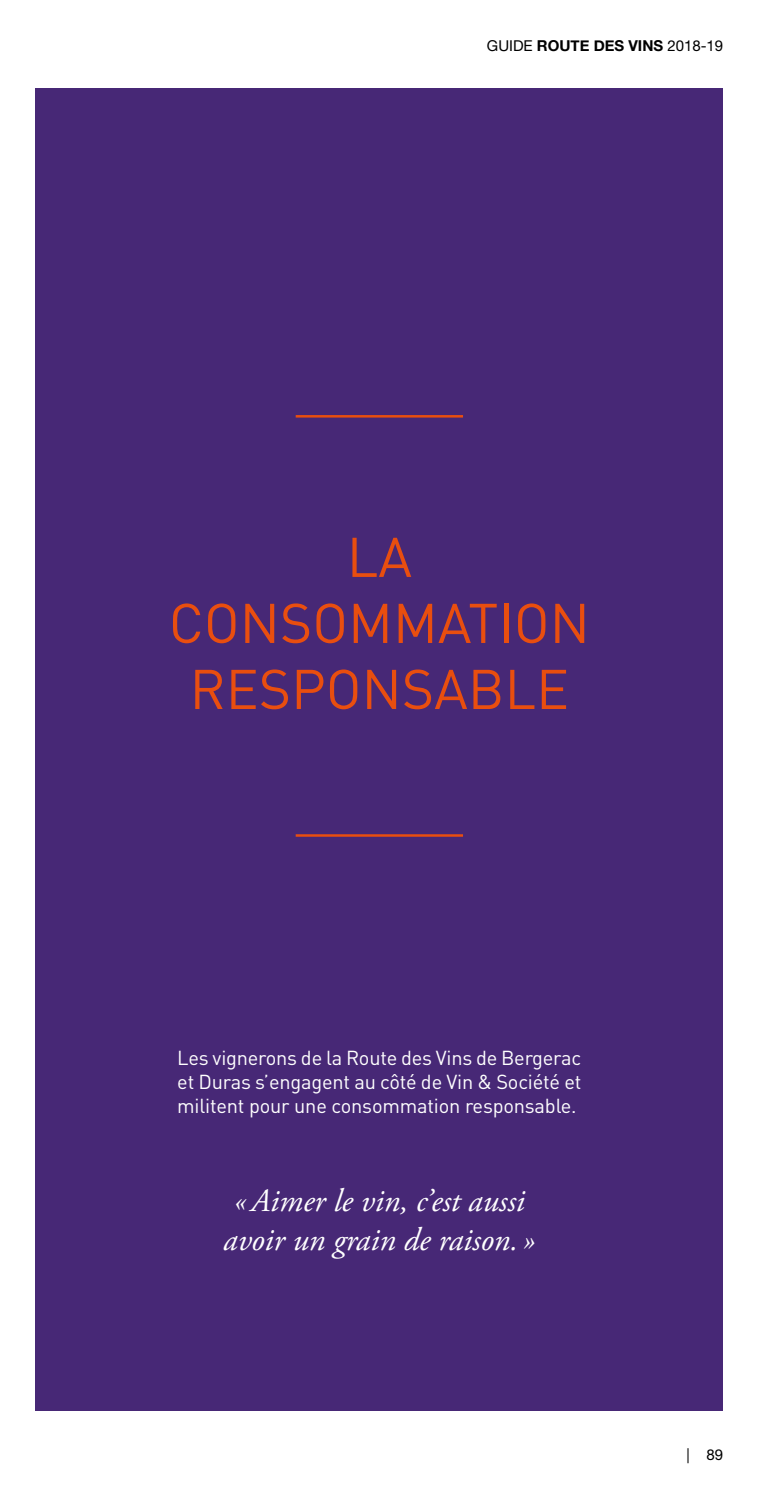
<style>
.page{position:relative;width:780px;height:1489px;background:#fff}
.page>*{position:absolute;margin:0;border:0;box-sizing:border-box;transform-origin:0 0}
.t1{font:55px/66px "DIN";color:#e94e0f;text-align:center}
.t2{font:italic 32.5px/39px "Adobe Garamond Pro";color:#fff;text-align:center}
.t3{font:20px/24px "DIN";letter-spacing:-.01em;color:#fff;text-align:justify}
.t4{font:15px "Helvetica Neue";color:#000}
.s1{font-weight:700}
</style>
<div class="page">
<div style="left:35px;top:89px;width:688px;height:1321px;background:#472876"></div>
<hr style="left:296px;top:415px;width:167px;height:2px;background:#e94e0f">
<hr style="left:296px;top:834px;width:167px;height:2px;background:#e94e0f">
<p class="t4" style="left:487px;top:37px;width:238px">GUIDE <span class="s1">ROUTE DES VINS</span> 2018-19</p>
<h1 class="t1" style="left:169px;top:523px;width:422px">LA<br>CONSOMMATION<br>RESPONSABLE</h1>
<p class="t3" style="left:177px;top:1045px;width:405px">Les vignerons de la Route des Vins de Bergerac et Duras s’engagent au côté de Vin &amp; Société et militent pour une consommation responsable.</p>
<h2 class="t2" style="left:223px;top:1182px;width:313px">«Aimer le vin, c’est aussi avoir un grain de raison. »</h2>
<p class="t4" style="left:686px;top:1445px;width:38px">| 89</p>
</div>
